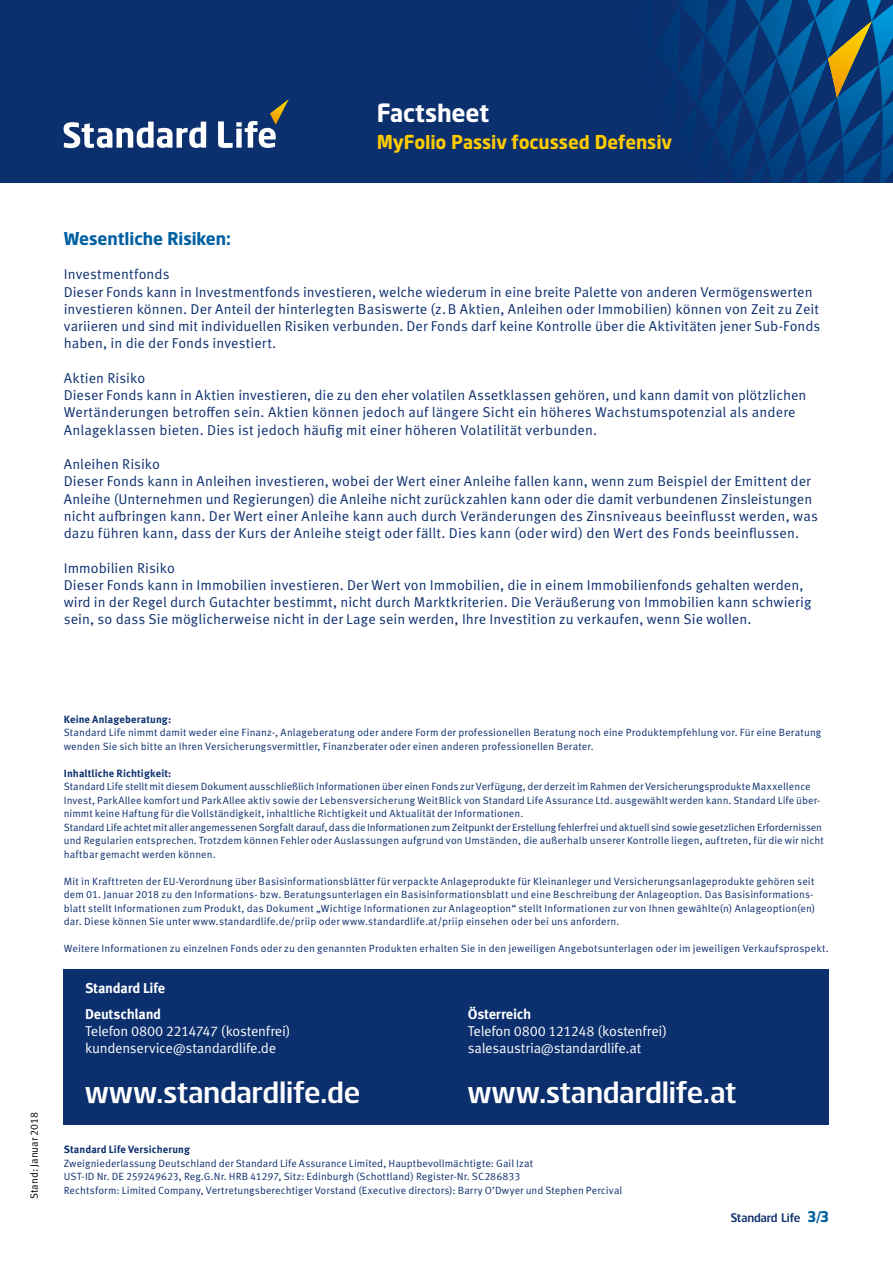
<style>
.page{position:relative;width:893px;height:1263px;background:#fff}
.page>*{position:absolute;margin:0;border:0;box-sizing:border-box;transform-origin:0 0}
.t1{font:30px "Standard Life";color:#fff}
.t2{font:700 25.5px "Standard Life";letter-spacing:-.005em;color:#fff}
.t3{font:700 19.5px "Standard Life";letter-spacing:-.005em;color:#fc0}
.t4{font:700 18px "Standard Life";letter-spacing:-.005em;color:#0060a1}
.t5{font:14.25px/17.2px "Meta Standard Life Pro TF Norm";letter-spacing:.005em;color:#0c2f6e}
.t6{font:14.25px/17.2px "Meta Standard Life Pro TF Norm";letter-spacing:-.02em;color:#fff}
.t7{font:700 14.25px/25.8px "Meta Standard Life Pro TF";letter-spacing:-.015em;color:#fff}
.t8{font:12px "Standard Life";color:#0c2f6e}
.t9{font:10.5px/13.5px "Meta Standard Life Pro TF Norm";letter-spacing:.01em;color:#0c2f6e}
.t10{font:700 10.5px "Meta Standard Life Pro TF";letter-spacing:.01em;color:#0c2f6e}
.t11{font:10.5px "Meta Standard Life Pro TF Norm";color:#000}
.s1{font-weight:700;font-size:15px;color:#0060a1}
</style>
<div class="page">
<div style="left:0;top:0;width:893px;height:183px;background:#0c2f6e"></div>
<svg style="left:658px;top:0;width:235px;height:183px"></svg>
<svg style="left:828px;top:21px;width:44px;height:77px"></svg>
<svg style="left:64px;top:122px;width:142px;height:26px"></svg>
<svg style="left:218px;top:99px;width:71px;height:49px"></svg>
<div style="left:64px;top:969px;width:765px;height:155px;background:#0c2f6e"></div>
<h2 class="t2" style="left:377px;top:97px;width:114px">Factsheet</h2>
<h3 class="t3" style="left:377px;top:130px;width:297px">MyFolio Passiv focussed Defensiv</h3>
<h3 class="t4" style="left:64px;top:227px;width:169px">Wesentliche Risiken:</h3>
<p class="t5" style="left:64px;top:265px;width:758px">Investmentfonds<br>Dieser Fonds kann in Investmentfonds investieren, welche wiederum in eine breite Palette von anderen Vermögenswerten investieren können. Der Anteil der hinterlegten Basiswerte (z.B Aktien, Anleihen oder Immobilien) können von Zeit zu Zeit variieren und sind mit individuellen Risiken verbunden. Der Fonds darf keine Kontrolle über die Aktivitäten jener Sub-Fonds haben, in die der Fonds investiert.</p>
<p class="t5" style="left:64px;top:368px;width:744px">Aktien Risiko<br>Dieser Fonds kann in Aktien investieren, die zu den eher volatilen Assetklassen gehören, und kann damit von plötzlichen Wertänderungen betroffen sein. Aktien können jedoch auf längere Sicht ein höheres Wachstumspotenzial als andere Anlageklassen bieten. Dies ist jedoch häufig mit einer höheren Volatilität verbunden.</p>
<p class="t5" style="left:64px;top:455px;width:756px">Anleihen Risiko<br>Dieser Fonds kann in Anleihen investieren, wobei der Wert einer Anleihe fallen kann, wenn zum Beispiel der Emittent der Anleihe (Unternehmen und Regierungen) die Anleihe nicht zurückzahlen kann oder die damit verbundenen Zinsleistungen nicht aufbringen kann. Der Wert einer Anleihe kann auch durch Veränderungen des Zinsniveaus beeinflusst werden, was dazu führen kann, dass der Kurs der Anleihe steigt oder fällt. Dies kann (oder wird) den Wert des Fonds beeinflussen.</p>
<p class="t5" style="left:64px;top:558px;width:749px">Immobilien Risiko<br>Dieser Fonds kann in Immobilien investieren. Der Wert von Immobilien, die in einem Immobilienfonds gehalten werden, wird in der Regel durch Gutachter bestimmt, nicht durch Marktkriterien. Die Veräußerung von Immobilien kann schwierig sein, so dass Sie möglicherweise nicht in der Lage sein werden, Ihre Investition zu verkaufen, wenn Sie wollen.</p>
<p class="t11" style="left:26px;top:1199px;width:89px;rotate:-90deg">Stand: Januar 2018</p>
<p class="t10" style="left:64px;top:711px;width:109px">Keine Anlageberatung:</p>
<p class="t9" style="left:64px;top:725px;width:759px">Standard Life nimmt damit weder eine Finanz-, Anlageberatung oder andere Form der professionellen Beratung noch eine Produktempfehlung vor. Für eine Beratung wenden Sie sich bitte an Ihren Versicherungsvermittler, Finanzberater oder einen anderen professionellen Berater.</p>
<p class="t10" style="left:64px;top:765px;width:109px">Inhaltliche Richtigkeit:</p>
<p class="t9" style="left:64px;top:779px;width:762px">Standard Life stellt mit diesem Dokument ausschließlich Informationen über einen Fonds zur Verfügung, der derzeit im Rahmen der Versicherungsprodukte Maxxellence Invest, ParkAllee komfort und ParkAllee aktiv sowie der Lebensversicherung WeitBlick von Standard Life Assurance Ltd. ausgewählt werden kann. Standard Life über&shy;nimmt keine Haftung für die Vollständigkeit, inhaltliche Richtigkeit und Aktualität der Informationen.<br>Standard Life achtet mit aller angemessenen Sorgfalt darauf, dass die Informationen zum Zeitpunkt der Erstellung fehlerfrei und aktuell sind sowie gesetzlichen Erfordernissen und Regularien entsprechen. Trotzdem können Fehler oder Auslassungen aufgrund von Umständen, die außerhalb unserer Kontrolle liegen, auftreten, für die wir nicht haftbar gemacht werden können.</p>
<p class="t9" style="left:64px;top:873px;width:753px">Mit in Krafttreten der EU-Verordnung über Basisinformationsblätter für verpackte Anlageprodukte für Kleinanleger und Versicherungsanlageprodukte gehören seit dem 01. Januar 2018 zu den Informations- bzw. Beratungsunterlagen ein Basisinformationsblatt und eine Beschreibung der Anlageoption. Das Basisinformations&shy;blatt stellt Informationen zum Produkt, das Dokument „Wichtige Informationen zur Anlageoption“ stellt Informationen zur von Ihnen gewählte(n) Anlageoption(en) dar. Diese können Sie unter www.standardlife.de/priip oder www.standardlife.at/priip einsehen oder bei uns anfordern.</p>
<p class="t9" style="left:64px;top:941px;width:766px">Weitere Informationen zu einzelnen Fonds oder zu den genannten Produkten erhalten Sie in den jeweiligen Angebotsunterlagen oder im jeweiligen Verkaufsprospekt.</p>
<h3 class="t7" style="left:85px;top:974px;width:82px">Standard Life<br>Deutschland</h3>
<h3 class="t6" style="left:85px;top:1021px;width:207px">Telefon 0800 2214747 (kostenfrei) kundenservice@standardlife.de</h3>
<h1 class="t1" style="left:85px;top:1074px;width:276px">www.standardlife.de</h1>
<h3 class="t7" style="left:468px;top:1000px;width:65px">Österreich</h3>
<h3 class="t6" style="left:468px;top:1021px;width:201px">Telefon 0800 121248 (kostenfrei) salesaustria@standardlife.at</h3>
<h1 class="t1" style="left:468px;top:1074px;width:270px">www.standardlife.at</h1>
<p class="t10" style="left:64px;top:1141px;width:128px">Standard Life Versicherung</p>
<p class="t9" style="left:64px;top:1155px;width:560px">Zweigniederlassung Deutschland der Standard Life Assurance Limited, Hauptbevollmächtigte: Gail Izat<br>UST-ID Nr. DE 259249623, Reg.G.Nr. HRB 41297, Sitz: Edinburgh (Schottland) Register-Nr. SC286833<br>Rechtsform: Limited Company, Vertretungsberechtiger Vorstand (Executive directors): Barry O’Dwyer und Stephen Percival</p>
<p class="t8" style="left:731px;top:1210px;width:100px">Standard Life <span class="s1">3/3</span></p>
</div>
